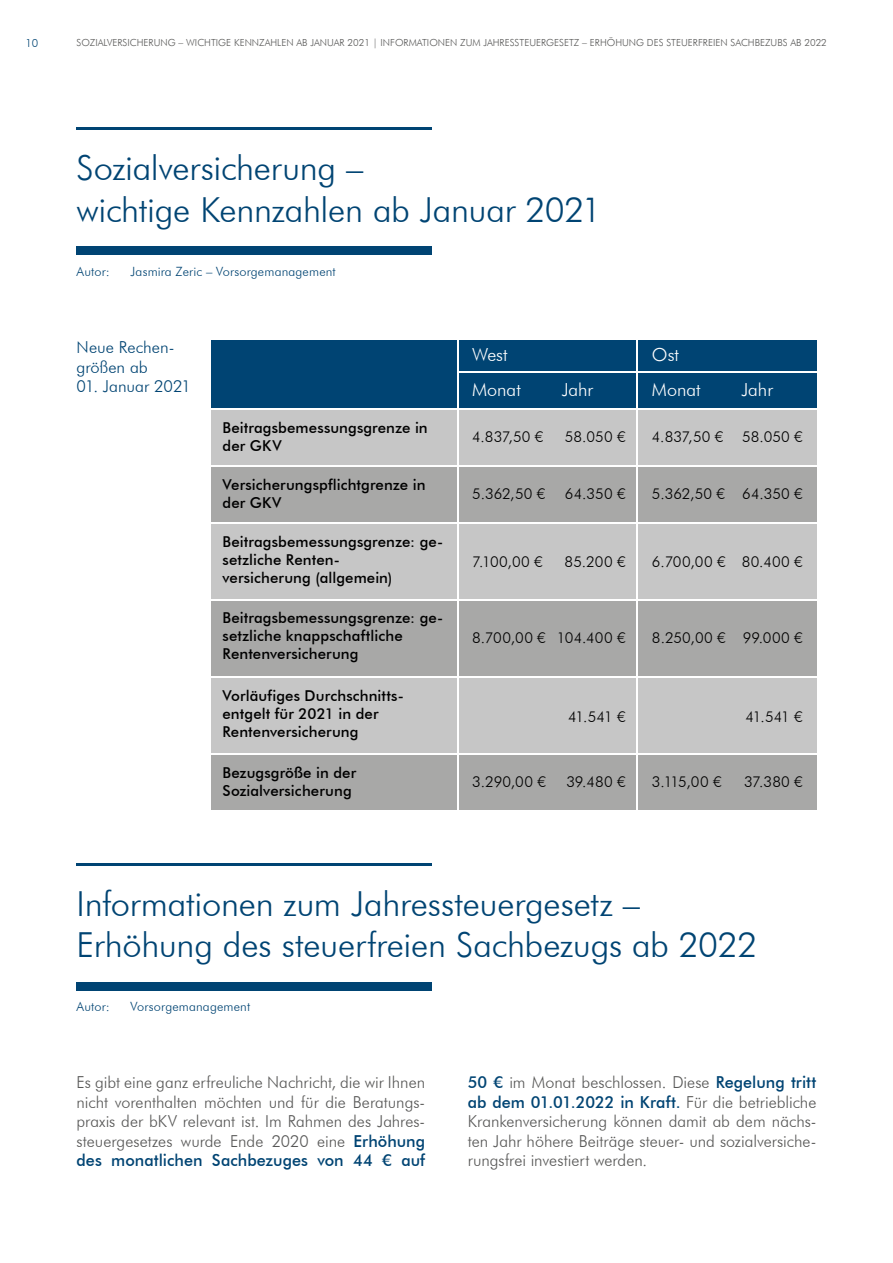
<style>
.page{position:relative;width:893px;height:1263px;background:#fff}
.page>*{position:absolute;margin:0;border:0;box-sizing:border-box;transform-origin:0 0}
.t1{font:300 34.5px/41.4px "Futura BT";letter-spacing:-.01em;color:#004473}
.t2{font:300 18px "Futura BT";color:#fff}
.t3{font:300 16.5px/19.5px "Futura BT";color:#575756;text-align:justify}
.t4{font:300 16.5px/19.8px "Futura BT";color:#004473}
.t5{font:500 15px/18px "Futura BT";letter-spacing:.005em;color:#000}
.t6{font:300 15px "Futura BT";letter-spacing:.005em;color:#000}
.t7{font:300 15px "Futura BT";letter-spacing:.03em;color:#000}
.t8{font:300 12.75px "Futura BT";letter-spacing:.015em;color:#004473}
.t9{font:300 11.25px "Futura BT";color:#004473}
.t10{font:300 9.75px "Futura BT";color:#575756}
.s1{font-weight:500;color:#004473}
</style>
<div class="page">
<div style="left:77px;top:246px;width:355px;height:9px;background:#004473"></div>
<div style="left:77px;top:982px;width:355px;height:8px;background:#004473"></div>
<hr style="left:77px;top:128px;width:355px;height:2px;background:#004473">
<hr style="left:77px;top:863px;width:355px;height:2px;background:#004473">
<div style="left:211px;top:410px;width:605px;height:56px;background:#c6c6c6"></div>
<div style="left:211px;top:466px;width:605px;height:56px;background:#a8a8a7"></div>
<div style="left:211px;top:523px;width:605px;height:76px;background:#c6c6c6"></div>
<div style="left:211px;top:599px;width:605px;height:77px;background:#a8a8a7"></div>
<div style="left:211px;top:676px;width:605px;height:77px;background:#c6c6c6"></div>
<div style="left:211px;top:753px;width:605px;height:57px;background:#a8a8a7"></div>
<div style="left:211px;top:340px;width:605px;height:68px;background:#004473"></div>
<hr style="left:211px;top:466px;width:605px;height:1px;background:#fff">
<hr style="left:211px;top:599px;width:605px;height:1px;background:#fff">
<hr style="left:211px;top:676px;width:605px;height:1px;background:#fff">
<hr style="left:211px;top:753px;width:605px;height:2px;background:#fff">
<hr style="left:459px;top:372px;width:357px;height:1px;background:#fff">
<hr style="left:637px;top:340px;width:1px;height:470px;background:#fff">
<hr style="left:458px;top:340px;width:1px;height:470px;background:#fff">
<p class="t9" style="left:26px;top:36px;width:14px">10</p>
<p class="t10" style="left:77px;top:36px;width:752px">SOZIALVERSICHERUNG – WICHTIGE KENNZAHLEN AB JANUAR 2021 | INFORMATIONEN ZUM JAHRESSTEUERGESETZ – ERHÖHUNG DES STEUERFREIEN SACHBEZUBS AB 2022</p>
<h1 class="t1" style="left:77px;top:147px;width:527px">Sozialversicherung –<br>wichtige Kennzahlen ab Januar 2021</h1>
<p class="t8" style="left:77px;top:263px;width:35px">Autor:</p>
<p class="t8" style="left:131px;top:263px;width:207px">Jasmira Zeric – Vorsorgemanagement</p>
<p class="t4" style="left:77px;top:337px;width:99px">Neue Rechen&shy;größen ab</p>
<p class="t4" style="left:77px;top:376px;width:116px">01. Januar 2021</p>
<p class="t5" style="left:223px;top:418px;width:207px">Beitragsbemessungsgrenze in der GKV</p>
<p class="t5" style="left:222px;top:476px;width:205px">Versicherungspflichtgrenze in der GKV</p>
<p class="t5" style="left:222px;top:532px;width:222px">Beitragsbemessungsgrenze: ge&shy;setzliche Renten-<br>versicherung (allgemein)</p>
<p class="t5" style="left:223px;top:609px;width:222px">Beitragsbemessungsgrenze: ge&shy;setzliche knappschaftliche<br>Rentenversicherung</p>
<p class="t5" style="left:223px;top:686px;width:183px">Vorläufiges Durchschnitts&shy;entgelt für 2021 in der<br>Rentenversicherung</p>
<p class="t5" style="left:223px;top:763px;width:135px">Bezugsgröße in der<br>Sozialversicherung</p>
<p class="t2" style="left:472px;top:344px;width:37px">West</p>
<p class="t2" style="left:652px;top:344px;width:29px">Ost</p>
<p class="t2" style="left:472px;top:379px;width:50px">Monat</p>
<p class="t2" style="left:562px;top:379px;width:33px">Jahr</p>
<p class="t2" style="left:652px;top:379px;width:50px">Monat</p>
<p class="t2" style="left:741px;top:379px;width:33px">Jahr</p>
<p class="t6" style="left:472px;top:427px;width:73px">4.837,50 €</p>
<p class="t6" style="left:565px;top:427px;width:62px">58.050 €</p>
<p class="t6" style="left:652px;top:427px;width:73px">4.837,50 €</p>
<p class="t6" style="left:742px;top:427px;width:62px">58.050 €</p>
<p class="t6" style="left:472px;top:485px;width:75px">5.362,50 €</p>
<p class="t6" style="left:565px;top:485px;width:62px">64.350 €</p>
<p class="t6" style="left:652px;top:485px;width:152px">5.362,50 € 64.350 €</p>
<p class="t6" style="left:472px;top:553px;width:72px">7.100,00 €</p>
<p class="t6" style="left:565px;top:553px;width:63px">85.200 €</p>
<p class="t7" style="left:652px;top:553px;width:152px">6.700,00 € 80.400 €</p>
<p class="t6" style="left:472px;top:629px;width:155px">8.700,00 € 104.400 €</p>
<p class="t6" style="left:652px;top:629px;width:152px">8.250,00 € 99.000 €</p>
<p class="t6" style="left:568px;top:707px;width:59px">41.541 €</p>
<p class="t6" style="left:745px;top:707px;width:59px">41.541 €</p>
<p class="t6" style="left:472px;top:772px;width:75px">3.290,00 €</p>
<p class="t6" style="left:566px;top:772px;width:61px">39.480 €</p>
<p class="t6" style="left:652px;top:772px;width:71px">3.115,00 €</p>
<p class="t6" style="left:744px;top:772px;width:60px">37.380 €</p>
<h1 class="t1" style="left:77px;top:883px;width:682px">Informationen zum Jahressteuergesetz –<br>Erhöhung des steuerfreien Sachbezugs ab 2022</h1>
<p class="t8" style="left:77px;top:999px;width:35px">Autor:</p>
<p class="t8" style="left:131px;top:999px;width:121px">Vorsorgemanagement</p>
<p class="t3" style="left:77px;top:1072px;width:350px">Es gibt eine ganz erfreuliche Nachricht, die wir Ihnen nicht vorenthalten möchten und für die Beratungs&shy;praxis der bKV relevant ist. Im Rahmen des Jahres&shy;steuergesetzes wurde Ende 2020 eine <span class="s1">Erhöhung des monatlichen Sachbezuges von 44 € auf</span></p>
<p class="t3" style="left:468px;top:1072px;width:350px"><span class="s1">50 €</span> im Monat beschlossen. Diese <span class="s1">Regelung tritt ab dem 01.01.2022 in Kraft.</span> Für die betriebliche Krankenversicherung können damit ab dem nächs&shy;ten Jahr höhere Beiträge steuer- und sozialversiche&shy;rungsfrei investiert werden.</p>
</div>
